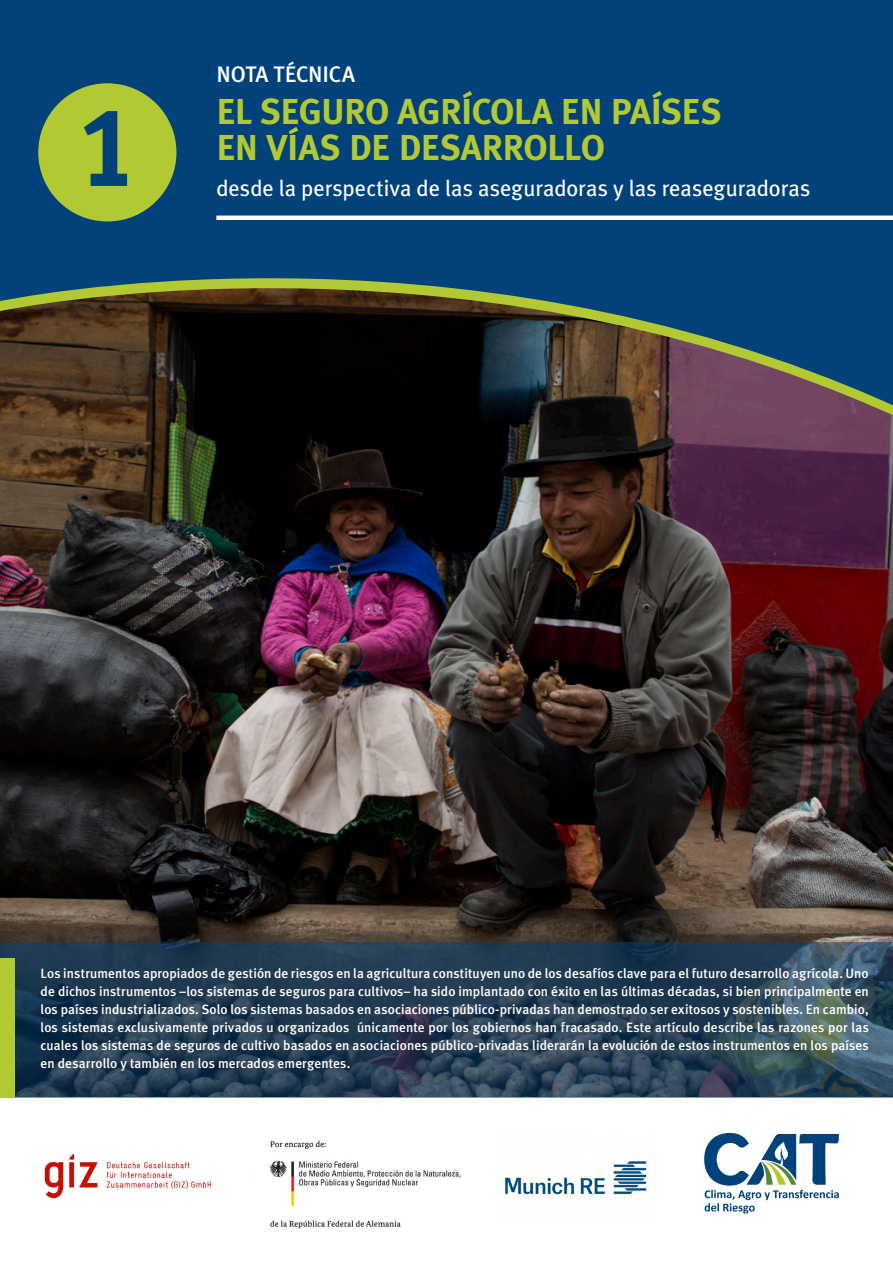
<style>
.page{position:relative;width:893px;height:1263px;background:#fff}
.page>*{position:absolute;margin:0;border:0;box-sizing:border-box;transform-origin:0 0}
.Párrafo_normal{font:112.2px "Meta Plus Bold Caps";color:#004279}
.Párrafo_normal-2{font:700 36px "Meta Plus";letter-spacing:-.02em;color:#b3c934}
.Párrafo_normal-3{font:22.5px "Meta Plus";color:#fff}
.Párrafo_normal-4{font:500 22.5px "Meta Plus";letter-spacing:-.01em;color:#fff}
.Párrafo_normal-5{font:500 13.5px/18px "Meta Plus";letter-spacing:.005em;color:#fff;text-align:justify}
</style>
<div class="page">
<img style="left:0;top:415px;width:893px;height:683px">
<svg style="left:0;top:405px;width:893px;height:10px;background:#322121"></svg>
<svg style="left:0;top:0;width:893px;height:405px;background:#0f3e62"></svg>
<hr style="left:216px;top:216px;width:677px;height:4px;background:#fff">
<div style="left:38px;top:83px;width:138px;height:138px;background:#b3c934;border-radius:50%"></div>
<svg style="left:704px;top:1133px;width:135px;height:80px"></svg>
<img style="left:44px;top:1154px;width:168px;height:45px">
<img style="left:505px;top:1161px;width:142px;height:34px">
<img style="left:269px;top:1140px;width:192px;height:89px">
<svg style="left:0;top:942px;width:892px;height:156px;background:#274055"></svg>
<div style="left:0;top:958px;width:15px;height:140px;background:#b3c934"></div>
<p class="Párrafo_normal" style="left:77px;top:82px;width:62px">1</p>
<p class="Párrafo_normal" style="left:77px;top:103px;width:62px">1</p>
<p class="Párrafo_normal-4" style="left:216px;top:61px;width:140px">NOTA TÉCNICA</p>
<p class="Párrafo_normal-2" style="left:216px;top:91px;width:507px">EL SEGURO AGRÍCOLA EN PAÍSES</p>
<p class="Párrafo_normal-2" style="left:216px;top:127px;width:390px">EN VÍAS DE DESARROLLO</p>
<p class="Párrafo_normal-3" style="left:216px;top:176px;width:595px">desde la perspectiva de las aseguradoras y las reaseguradoras</p>
<p class="Párrafo_normal-5" style="left:41px;top:964px;width:830px">Los instrumentos apropiados de gestión de riesgos en la agricultura constituyen uno de los desafíos clave para el futuro desarrollo agrícola. Uno de dichos instrumentos –los sistemas de seguros para cultivos– ha sido implantado con éxito en las últimas décadas, si bien principalmente en los países industrializados. Solo los sistemas basados en asociaciones público-privadas han demostrado ser exitosos y sostenibles. En cambio, los sistemas exclusivamente privados u organizados únicamente por los gobiernos han fracasado. Este artículo describe las razones por las cuales los sistemas de seguros de cultivo basados en asociaciones público-privadas liderarán la evolución de estos instrumentos en los países en desarrollo y también en los mercados emergentes.</p>
</div>
